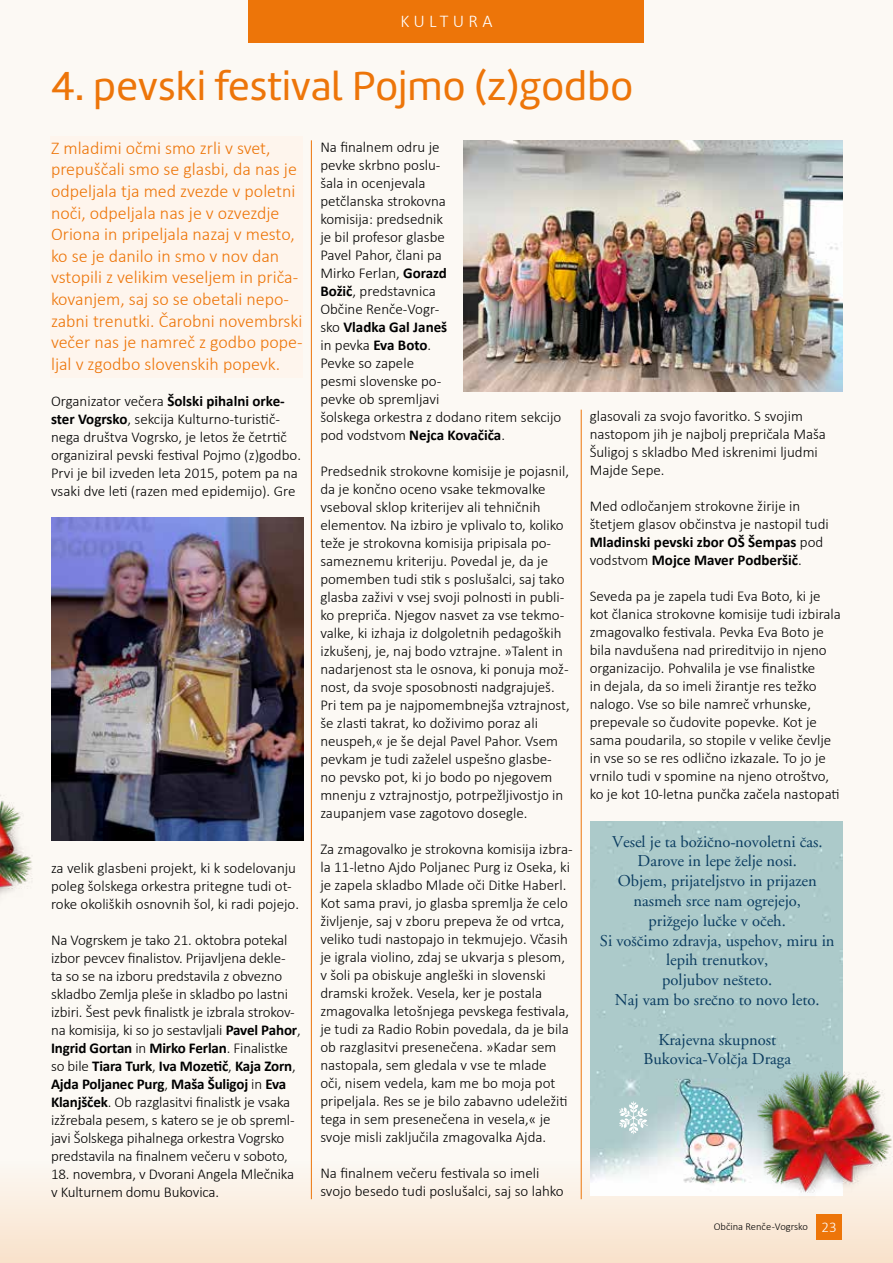
<style>
.page{position:relative;width:893px;height:1263px;background:#fcf9f4}
.page>*{position:absolute;margin:0;border:0;box-sizing:border-box;transform-origin:0 0}
.t1{font:42px "Marine";letter-spacing:.005em;color:#ed7509}
.t2{font:300 18px/21.6px "Calibri";color:#ed7509}
.t3{font:300 18px "Calibri";letter-spacing:.24em;color:#fff}
.t4{font:italic 16.5px/19.8px "Tretji Dan";color:#0b3c60;text-align:center}
.t5{font:300 15px/18px "Calibri";color:#000}
.t6{font:300 10.5px "Calibri";color:#000}
.s1{font-weight:700}
.s2{font-weight:400;font-style:italic}
.s3{font-size:15px;color:#fff}
</style>
<div class="page">
<hr style="left:0;top:0;width:1px;height:1263px;background:#eef8fe">
<div style="left:0;top:1140px;width:893px;height:123px;background:linear-gradient(to bottom,#fcfcf9,#f9e2cb)"></div>
<div style="left:249px;top:0;width:395px;height:43px;background:#ed7509"></div>
<div style="left:816px;top:1214px;width:26px;height:25px;background:#ed7509"></div>
<hr style="left:0;top:1140px;width:1px;height:123px;background:#009ddc">
<div style="left:51px;top:136px;width:252px;height:242px;background:#fef5ed"></div>
<hr style="left:311px;top:140px;width:1px;height:1059px;background:#ed7509">
<hr style="left:581px;top:410px;width:1px;height:789px;background:#ed7509">
<img style="left:590px;top:821px;width:253px;height:375px">
<img style="left:757px;top:1063px;width:136px;height:143px">
<img style="left:0;top:785px;width:33px;height:143px">
<img style="left:463px;top:140px;width:379px;height:252px">
<img style="left:51px;top:517px;width:252px;height:323px">
<svg style="left:619px;top:1101px;width:28px;height:33px"></svg>
<p class="t3" style="left:400px;top:10px;width:94px">KULTURA</p>
<h1 class="t1" style="left:51px;top:59px;width:584px">4. pevski festival Pojmo (z)godbo</h1>
<p class="t2" style="left:51px;top:137px;width:253px">Z mladimi očmi smo zrli v svet, prepuščali smo se glasbi, da nas je odpeljala tja med zvezde v poletni noči, odpeljala nas je v ozvezdje Oriona in pripeljala nazaj v mesto, ko se je danilo in smo v nov dan vstopili z velikim veseljem in priča&shy;kovanjem, saj so se obetali nepo&shy;zabni trenutki. Čarobni novembrski večer nas je namreč z godbo pope&shy;ljal v zgodbo slovenskih popevk.</p>
<p class="t5" style="left:51px;top:392px;width:252px">Organizator večera <span class="s1">Šolski pihalni orke&shy;ster Vogrsko</span>, sekcija Kulturno-turistič&shy;nega društva Vogrsko, je letos že četrtič organiziral pevski festival Pojmo (z)godbo.<br>Prvi je bil izveden leta 2015, potem pa na vsaki dve leti (razen med epidemijo). Gre</p>
<p class="t5" style="left:51px;top:859px;width:250px">za velik glasbeni projekt, ki k sodelovanju poleg šolskega orkestra pritegne tudi ot&shy;roke okoliških osnovnih šol, ki radi pojejo.</p>
<p class="t5" style="left:51px;top:931px;width:251px">Na Vogrskem je tako 21. oktobra potekal izbor pevcev finalistov. Prijavljena dekle&shy;ta so se na izboru predstavila z obvezno skladbo Zemlja pleše in skladbo po lastni izbiri. Šest pevk finalistk je izbrala strokov&shy;na komisija, ki so jo sestavljali <span class="s1">Pavel Pahor</span>, <span class="s1">Ingrid Gortan</span> in <span class="s1">Mirko Ferlan</span>. Finalistke so bile <span class="s1">Tiara Turk</span>, <span class="s1">Iva Mozetič</span>, <span class="s1">Kaja Zorn</span>, <span class="s1">Ajda Poljanec Purg</span>, <span class="s1">Maša Šuligoj</span> in <span class="s1">Eva Klanjšček</span>. Ob razglasitvi finalistk je vsaka izžrebala pesem, s katero se je ob spreml&shy;javi Šolskega pihalnega orkestra Vogrsko predstavila na finalnem večeru v soboto,</p>
<p class="t5" style="left:51px;top:1165px;width:245px">18. novembra, v Dvorani Angela Mlečnika v Kulturnem domu Bukovica.</p>
<p class="t5" style="left:320px;top:137px;width:242px">Na finalnem odru je<br>pevke skrbno poslu-<br>šala in ocenjevala<br>petčlanska strokovna<br>komisija: predsednik<br>je bil profesor glasbe<br>Pavel Pahor, člani pa<br>Mirko Ferlan, <span class="s1">Gorazd<br>Božič</span>, predstavnica<br>Občine Renče-Vogr-<br>sko <span class="s1">Vladka Gal Janeš<br></span>in pevka <span class="s1">Eva Boto</span>.<br>Pevke so zapele<br>pesmi slovenske po-<br>pevke ob spremljavi<br>šolskega orkestra z dodano ritem sekcijo pod vodstvom <span class="s1">Nejca Kovačiča</span>.</p>
<p class="t5" style="left:320px;top:461px;width:251px">Predsednik strokovne komisije je pojasnil, da je končno oceno vsake tekmovalke vseboval sklop kriterijev ali tehničnih elementov. Na izbiro je vplivalo to, koliko teže je strokovna komisija pripisala po&shy;sameznemu kriteriju. Povedal je, da je pomemben tudi stik s poslušalci, saj tako glasba zaživi v vsej svoji polnosti in publi&shy;ko prepriča. Njegov nasvet za vse tekmo&shy;valke, ki izhaja iz dolgoletnih pedagoških izkušenj, je, naj bodo vztrajne. »Talent in nadarjenost sta le osnova, ki ponuja mož&shy;nost, da svoje sposobnosti nadgrajuješ.<br>Pri tem pa je najpomembnejša vztrajnost, še zlasti takrat, ko doživimo poraz ali neuspeh,« je še dejal Pavel Pahor. Vsem pevkam je tudi zaželel uspešno glasbe&shy;no pevsko pot, ki jo bodo po njegovem mnenju z vztrajnostjo, potrpežljivostjo in zaupanjem vase zagotovo dosegle.</p>
<p class="t5" style="left:320px;top:839px;width:254px">Za zmagovalko je strokovna komisija izbra&shy;la 11-letno Ajdo Poljanec Purg iz Oseka, ki je zapela skladbo Mlade oči Ditke Haberl.<br>Kot sama pravi, jo glasba spremlja že celo življenje, saj v zboru prepeva že od vrtca, veliko tudi nastopajo in tekmujejo. Včasih je igrala violino, zdaj se ukvarja s plesom, v šoli pa obiskuje angleški in slovenski dramski krožek. Vesela, ker je postala zmagovalka letošnjega pevskega festivala, je tudi za Radio Robin povedala, da je bila ob razglasitvi presenečena. »Kadar sem nastopala, sem gledala v vse te mlade<br>oči, nisem vedela, kam me bo moja pot pripeljala. Res se je bilo zabavno udeležiti tega in sem presenečena in vesela,« je svoje misli zaključila zmagovalka Ajda.</p>
<p class="t5" style="left:320px;top:1163px;width:245px">Na finalnem večeru festivala so imeli svojo besedo tudi poslušalci, saj so lahko</p>
<p class="t5" style="left:590px;top:406px;width:238px">glasovali za svojo favoritko. S svojim nastopom jih je najbolj prepričala Maša<br>Šuligoj s skladbo Med iskrenimi ljudmi<br>Majde Sepe.</p>
<p class="t5" style="left:590px;top:496px;width:241px">Med odločanjem strokovne žirije in štetjem glasov občinstva je nastopil tudi <span class="s1">Mladinski pevski zbor OŠ Šempas</span> pod vodstvom <span class="s1">Mojce Maver Podberšič</span>.</p>
<p class="t5" style="left:590px;top:586px;width:253px">Seveda pa je zapela tudi Eva Boto, ki je kot članica strokovne komisije tudi izbirala zmagovalko festivala. Pevka Eva Boto je bila navdušena nad prireditvijo in njeno organizacijo. Pohvalila je vse finalistke<br>in dejala, da so imeli žirantje res težko nalogo. Vse so bile namreč vrhunske, prepevale so čudovite popevke. Kot je sama poudarila, so stopile v velike čevlje in vse so se res odlično izkazale<span class="s2">.</span> To jo je vrnilo tudi v spomine na njeno otroštvo, ko je kot 10-letna punčka začela nastopati</p>
<p class="t4" style="left:600px;top:832px;width:236px">Vesel je ta božično-novoletni čas.<br>Darove in lepe želje nosi.<br>Objem, prijateljstvo in prijazen nasmeh srce nam ogrejejo,<br>prižgejo lučke v očeh.<br>Si voščimo zdravja, uspehov, miru in lepih trenutkov,<br>poljubov nešteto.<br>Naj vam bo srečno to novo leto.</p>
<p class="t4" style="left:643px;top:1030px;width:149px">Krajevna skupnost<br>Bukovica-Volčja Draga</p>
<p class="t6" style="left:714px;top:1220px;width:125px">Občina Renče -Vogrsko <span class="s3">23</span></p>
</div>
